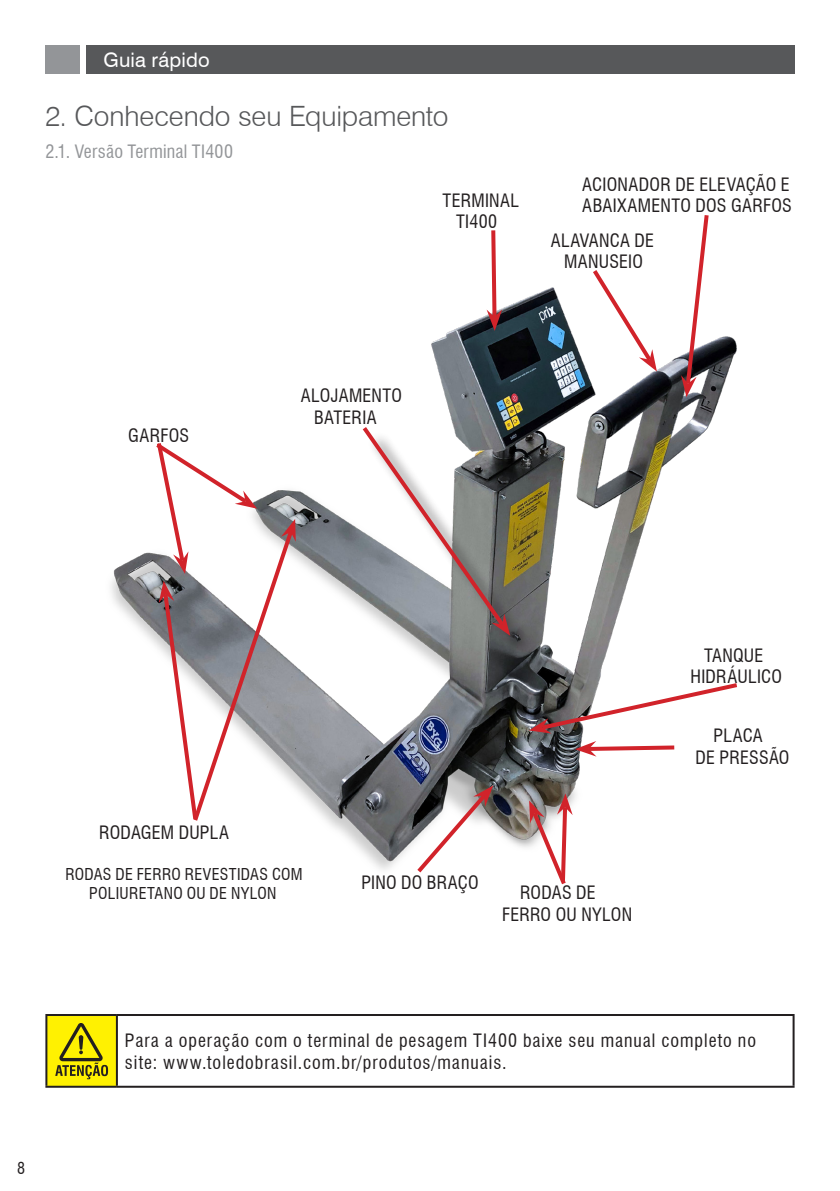
<style>
.page{position:relative;width:840px;height:1191px;background:#fff}
.page>*{position:absolute;margin:0;border:0;box-sizing:border-box;transform-origin:0 0}
.SuperTítulo{font:300 28px "Swiss 721 BT";letter-spacing:-.005em;color:#57585a}
.t1{font:20px "Swiss 721 BT";letter-spacing:.01em;color:#fff}
.Texto{font:condensed 18px/21.6px "Swiss 721 BT";letter-spacing:.015em;color:#231f20}
.Texto_Tabela{font:condensed 18px/21.6px "Swiss 721 BT";letter-spacing:.055em;color:#231f20}
.SubTítulo{font:condensed 18px "Swiss 721 BT";letter-spacing:.015em;color:#939598}
.Texto-2{font:condensed 16px "Swiss 721 BT";letter-spacing:.02em;color:#231f20}
</style>
<div class="page">
<div style="left:86px;top:45px;width:708px;height:29px;background:#57585a"></div>
<div style="left:45px;top:45px;width:35px;height:29px;background:#939598"></div>
<img style="left:111px;top:287px;width:626px;height:583px">
<svg style="left:588px;top:270px;width:68px;height:101px"></svg>
<svg style="left:680px;top:215px;width:30px;height:182px"></svg>
<svg style="left:486px;top:230px;width:16px;height:101px"></svg>
<svg style="left:529px;top:793px;width:43px;height:92px"></svg>
<svg style="left:528px;top:680px;width:209px;height:53px"></svg>
<svg style="left:574px;top:741px;width:104px;height:15px"></svg>
<svg style="left:413px;top:785px;width:80px;height:88px"></svg>
<svg style="left:152px;top:439px;width:144px;height:386px"></svg>
<div style="left:367px;top:431px;width:167px;height:228px;background:#231f20;opacity:.75"></div>
<svg style="left:358px;top:422px;width:152px;height:214px"></svg>
<div style="left:46px;top:1015px;width:71px;height:71px;background:#fff101"></div>
<hr style="left:45px;top:1014px;width:72px;height:2px;background:#231f20">
<hr style="left:45px;top:1016px;width:2px;height:69px;background:#231f20">
<hr style="left:117px;top:1014px;width:677px;height:2px;background:#231f20">
<hr style="left:116px;top:1016px;width:2px;height:69px;background:#231f20">
<hr style="left:792px;top:1016px;width:2px;height:69px;background:#231f20">
<hr style="left:45px;top:1085px;width:72px;height:2px;background:#231f20">
<hr style="left:117px;top:1085px;width:677px;height:2px;background:#231f20">
<svg style="left:55px;top:1023px;width:53px;height:56px"></svg>
<p class="t1" style="left:103px;top:46px;width:108px">Guia rápido</p>
<p class="SuperTítulo" style="left:45px;top:99px;width:404px">2. Conhecendo seu Equipamento</p>
<p class="SubTítulo" style="left:45px;top:141px;width:189px">2.1. Versão Terminal TI400</p>
<p class="Texto" style="left:442px;top:189px;width:78px">TERMINAL</p>
<p class="Texto" style="left:456px;top:211px;width:43px">TI400</p>
<p class="Texto" style="left:582px;top:173px;width:211px">ACIONADOR DE ELEVAÇÃO E<br>ABAIXAMENTO DOS GARFOS</p>
<p class="Texto" style="left:550px;top:229px;width:105px">ALAVANCA DE</p>
<p class="Texto" style="left:564px;top:251px;width:80px">MANUSEIO</p>
<p class="Texto" style="left:128px;top:424px;width:62px">GARFOS</p>
<p class="Texto" style="left:300px;top:385px;width:103px">ALOJAMENTO</p>
<p class="Texto" style="left:314px;top:406px;width:64px">BATERIA</p>
<p class="Texto" style="left:99px;top:822px;width:131px">RODAGEM DUPLA</p>
<p class="Texto-2" style="left:65px;top:865px;width:239px">RODAS DE FERRO REVESTIDAS COM</p>
<p class="Texto-2" style="left:89px;top:884px;width:189px">POLIURETANO OU DE NYLON</p>
<p class="Texto" style="left:361px;top:871px;width:119px">PINO DO BRAÇO</p>
<p class="Texto" style="left:520px;top:881px;width:77px">RODAS DE</p>
<p class="Texto" style="left:502px;top:903px;width:131px">FERRO OU NYLON</p>
<p class="Texto" style="left:703px;top:644px;width:61px">TANQUE</p>
<p class="Texto" style="left:690px;top:666px;width:93px">HIDRÁULICO</p>
<p class="Texto" style="left:713px;top:725px;width:51px">PLACA</p>
<p class="Texto" style="left:695px;top:746px;width:95px">DE PRESSÃO</p>
<p class="Texto-2" style="left:17px;top:1159px;width:9px">8</p>
<p class="Texto_Tabela" style="left:125px;top:1029px;width:632px">Para a operação com o terminal de pesagem TI400 baixe seu manual completo no site: www.toledobrasil.com.br/produtos/manuais.</p>
</div>
